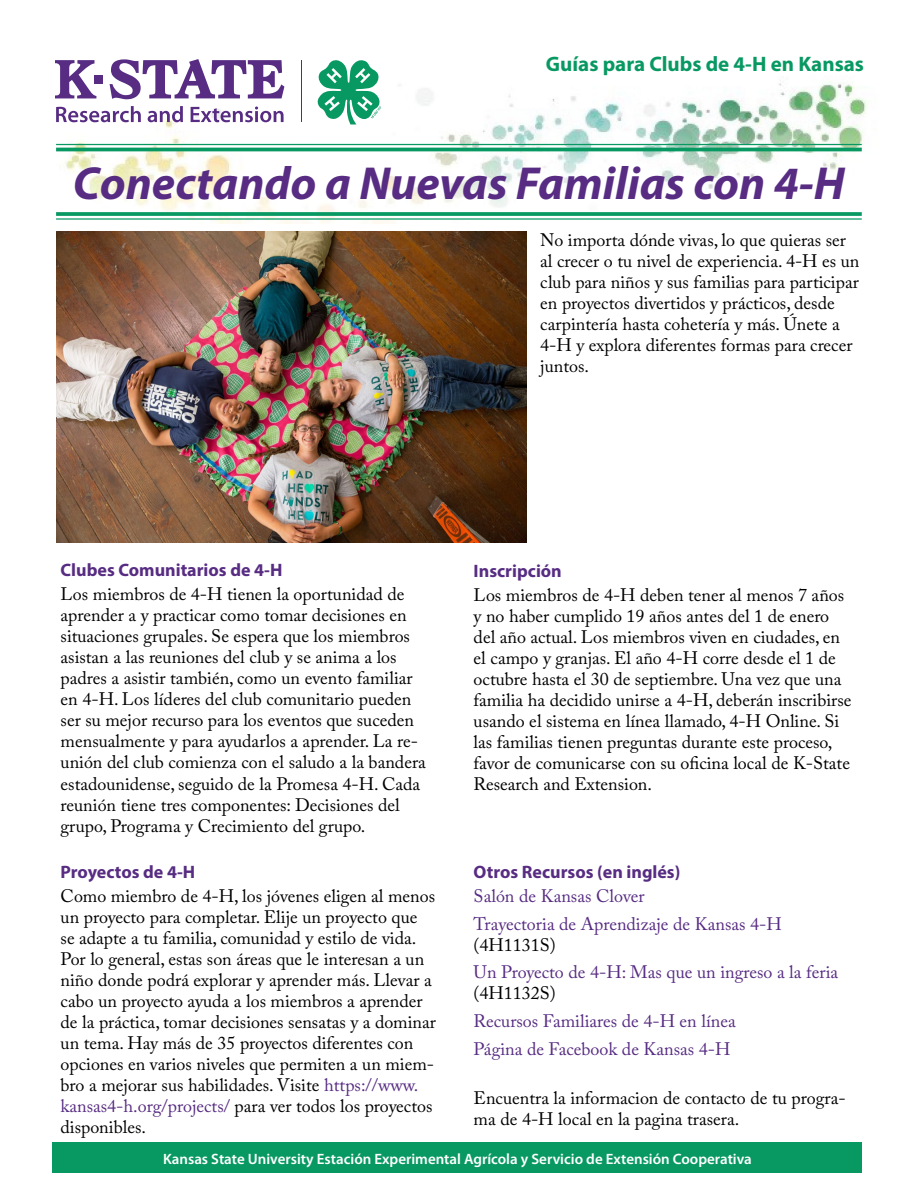
<style>
.page{position:relative;width:918px;height:1188px;background:#fff}
.page>*{position:absolute;margin:0;border:0;box-sizing:border-box;transform-origin:0 0}
.t1{font:italic 700 46.5px "Myriad Pro";color:#572c82}
.t2{font:700 21px "Myriad Pro";color:#089963}
.t3{font:18px/21px "Adobe Caslon Pro";color:#000}
.t4{font:18px/27.8px "Adobe Caslon Pro";color:#572c82}
.t5{font:700 18px "Myriad Pro";color:#572c82}
.t6{font:600 15px "Myriad Pro";color:#fff}
.s1{color:#572c82}
</style>
<div class="page">
<img style="left:55px;top:82px;width:812px;height:142px">
<div style="left:95px;top:75px;width:8px;height:8px;background:#572c82"></div>
<svg style="left:55px;top:60px;width:41px;height:38px"></svg>
<svg style="left:110px;top:59px;width:174px;height:40px"></svg>
<svg style="left:56px;top:106px;width:85px;height:16px"></svg>
<svg style="left:148px;top:106px;width:35px;height:16px"></svg>
<svg style="left:191px;top:107px;width:93px;height:15px"></svg>
<hr style="left:301px;top:60px;width:1px;height:62px;background:#572c82">
<svg style="left:317px;top:60px;width:64px;height:65px"></svg>
<hr style="left:56px;top:144px;width:806px;height:1px;background:#089963">
<hr style="left:56px;top:148px;width:806px;height:3px;background:#089963">
<svg style="left:56px;top:212px;width:806px;height:4px;background:#169e6c"></svg>
<hr style="left:56px;top:218px;width:806px;height:2px;background:#089963">
<div style="left:52px;top:1143px;width:810px;height:30px;background:#089963"></div>
<img style="left:56px;top:231px;width:471px;height:311px">
<p class="t2" style="left:546px;top:50px;width:320px">Guías para Clubs de 4-H en Kansas</p>
<h1 class="t1" style="left:73px;top:153px;width:773px">Conectando a Nuevas Familias con 4-H</h1>
<p class="t3" style="left:540px;top:229px;width:321px">No importa dónde vivas, lo que quieras ser al crecer o tu nivel de experiencia. 4-H es un club para niños y sus familias para participar en proyectos divertidos y prácticos, desde carpintería hasta cohetería y más. Únete a 4-H y explora diferentes formas para crecer juntos.</p>
<p class="t5" style="left:61px;top:559px;width:223px">Clubes Comunitarios de 4-H</p>
<p class="t3" style="left:61px;top:584px;width:367px">Los miembros de 4-H tienen la oportunidad de aprender a y practicar como tomar decisiones en situaciones grupales. Se espera que los miembros asistan a las reuniones del club y se anima a los padres a asistir también, como un evento familiar en 4-H. Los líderes del club comunitario pueden ser su mejor recurso para los eventos que suceden mensualmente y para ayudarlos a aprender. La re&shy;unión del club comienza con el saludo a la bandera estadounidense, seguido de la Promesa 4-H. Cada reunión tiene tres componentes: Decisiones del grupo, Programa y Crecimiento del grupo.</p>
<p class="t5" style="left:61px;top:860px;width:136px">Proyectos de 4-H</p>
<p class="t3" style="left:61px;top:885px;width:377px">Como miembro de 4-H, los jóvenes eligen al menos un proyecto para completar. Elije un proyecto que se adapte a tu familia, comunidad y estilo de vida.<br>Por lo general, estas son áreas que le interesan a un niño donde podrá explorar y aprender más. Llevar a cabo un proyecto ayuda a los miembros a aprender de la práctica, tomar decisiones sensatas y a dominar un tema. Hay más de 35 proyectos diferentes con opciones en varios niveles que permiten a un miem&shy;bro a mejorar sus habilidades. Visite <span class="s1">https://www. kansas4-h.org/projects/</span> para ver todos los proyectos disponibles.</p>
<p class="t5" style="left:474px;top:559px;width:90px">Inscripción</p>
<p class="t3" style="left:474px;top:584px;width:379px">Los miembros de 4-H deben tener al menos 7 años y no haber cumplido 19 años antes del 1 de enero del año actual. Los miembros viven en ciudades, en el campo y granjas. El año 4-H corre desde el 1 de octubre hasta el 30 de septiembre. Una vez que una familia ha decidido unirse a 4-H, deberán inscribirse usando el sistema en línea llamado, 4-H Online. Si las familias tienen preguntas durante este proceso, favor de comunicarse con su oficina local de K-State Research and Extension.</p>
<p class="t5" style="left:474px;top:860px;width:208px">Otros Recursos (en inglés)</p>
<p class="t4" style="left:474px;top:882px;width:310px">Salón de Kansas Clover<br>Trayectoria de Aprendizaje de Kansas 4-H</p>
<p class="t3" style="left:474px;top:934px;width:84px">(4H1131S)</p>
<p class="t4" style="left:474px;top:958px;width:366px">Un Proyecto de 4-H: Mas que un ingreso a la feria</p>
<p class="t3" style="left:474px;top:983px;width:84px">(4H1132S)</p>
<p class="t4" style="left:474px;top:1007px;width:264px">Recursos Familiares de 4-H en línea<br>Página de Facebook de Kansas 4-H</p>
<p class="t3" style="left:474px;top:1087px;width:374px">Encuentra la informacion de contacto de tu progra&shy;ma de 4-H local en la pagina trasera.</p>
<p class="t6" style="left:163px;top:1149px;width:590px">Kansas State University Estación Experimental Agrícola y Servicio de Extensión Cooperativa</p>
</div>
